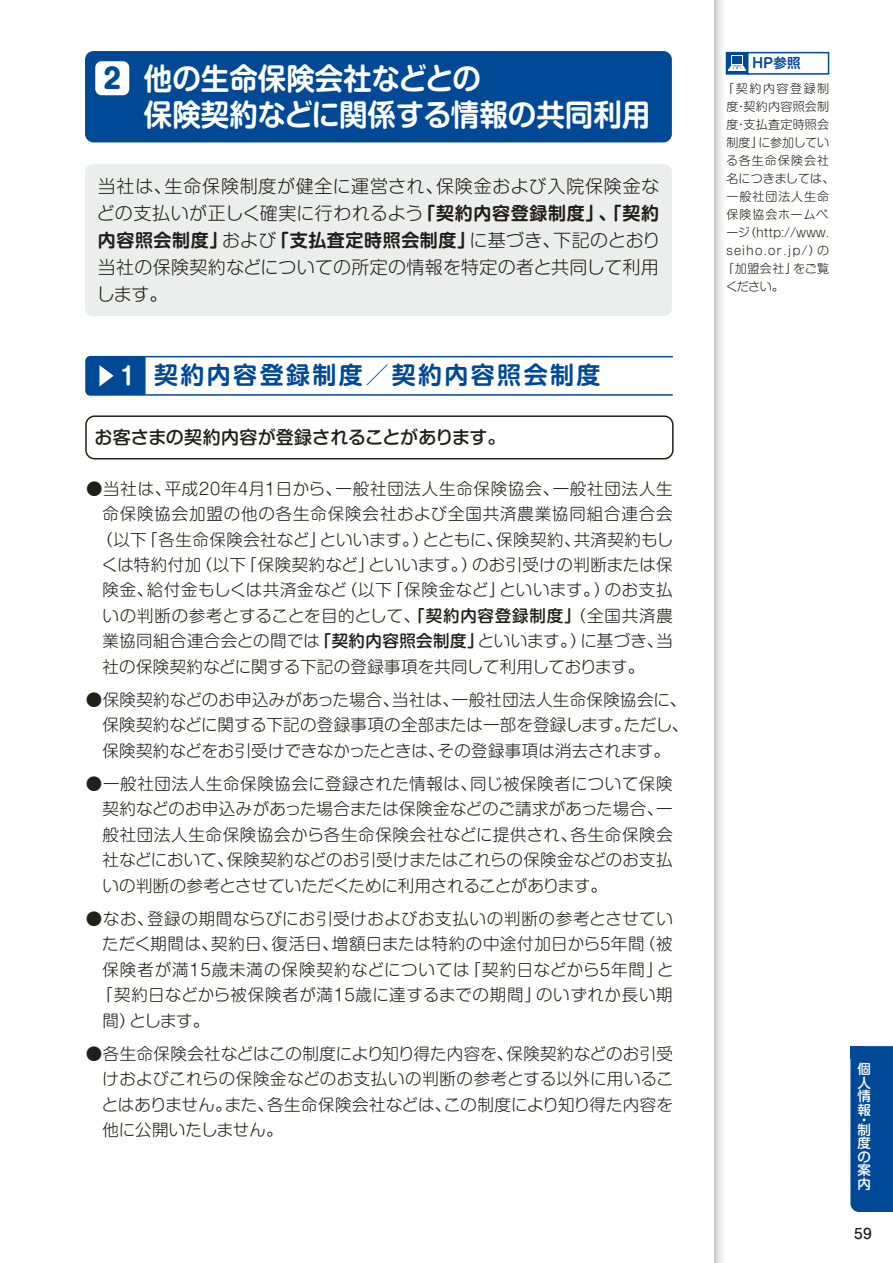
<style>
.page{position:relative;width:893px;height:1263px;background:#fff}
.page>*{position:absolute;margin:0;border:0;box-sizing:border-box;transform-origin:0 0}
.t1{font:30px/36px "Shin M Go Pro De Bold 90 pv RKSJ H";color:#fff;scale:.95 1}
.t2{font:24px "Shin M Go Pro De Bold 90 pv RKSJ H";letter-spacing:.1em;color:#004997}
.t3{font:18px/27px "Shin M Go Pro Light 90 pv RKSJ H";letter-spacing:.02em;color:#221f19}
.t4{font:18px "Shin M Go Pro De Bold 90 pv RKSJ H";letter-spacing:.035em;color:#221f19}
.t5{font:18px "Shin M Go Pro Medium 90 pv RKSJ H";letter-spacing:-.01em;color:#221f19}
.t6{font:16.5px/25.5px "Shin M Go Pro Light 90 pv RKSJ H";letter-spacing:.02em;color:#221f19;text-align:justify}
.t7{font:16.5px "Shin M Go Pro Light 90 pv RKSJ H";letter-spacing:.045em;color:#221f19}
.t8{font:16.5px "Shin M Go Pro Light 90 pv RKSJ H";letter-spacing:.04em;color:#221f19}
.t9{font:16.5px "Shin M Go Pro Light 90 pv RKSJ H";letter-spacing:.05em;color:#221f19}
.t10{font:16.5px "Shin M Go Pro Light 90 pv RKSJ H";color:#221f19}
.t11{font:13.8px "Shin M Go Pro Medium 90 pv RKSJ H";color:#221f19}
.t12{font:13.5px/13.6px "Shin M Go Pro Medium 90 pv RKSJ H";color:#fff;text-align:justify}
.t13{font:13.5px "Shin M Go Pro De Bold 90 pv RKSJ H";color:#004997}
.t14{font:12px "Shin M Go Pro Light 90 pv RKSJ H";letter-spacing:.035em;color:#221f19}
.t15{font:12px "Shin M Go Pro Light 90 pv RKSJ H";letter-spacing:-.005em;color:#221f19}
.t16{font:12px "Shin M Go Pro Light 90 pv RKSJ H";letter-spacing:.095em;color:#221f19}
.t17{font:12px "Shin M Go Pro Light 90 pv RKSJ H";letter-spacing:-.015em;color:#221f19}
.t18{font:12px "Shin M Go Pro Light 90 pv RKSJ H";letter-spacing:.01em;color:#221f19}
.t19{font:12px "Shin M Go Pro Light 90 pv RKSJ H";letter-spacing:.13em;color:#221f19}
.t20{font:12px "Shin M Go Pro Light 90 pv RKSJ H";letter-spacing:.09em;color:#221f19}
.t21{font:12px "Shin M Go Pro Light 90 pv RKSJ H";letter-spacing:.08em;color:#221f19}
.t22{font:12px "Shin M Go Pro Light 90 pv RKSJ H";letter-spacing:.06em;color:#221f19}
.s1{font-family:"Shin M Go Pro Heavy 90 pv RKSJ H";font-size:27.15px;color:#004997}
.s2{font-family:"Shin M Go Pro De Bold 90 pv RKSJ H"}
.s3{font-family:"Shin M Go Pro Light 90 pv RKSJ H"}
.s4{color:#fff}
.s5{font-family:"Shin M Go Pro Medium 90 pv RKSJ H"}
</style>
<div class="page">
<svg style="left:714px;top:0;width:13px;height:1263px"></svg>
<div style="left:85px;top:51px;width:587px;height:91px;background:#004997;border-radius:9px"></div>
<div style="left:95px;top:61px;width:34px;height:34px;background:#fff;border-radius:6px"></div>
<div style="left:85px;top:164px;width:587px;height:152px;background:#eceded;border-radius:8px"></div>
<div style="left:85px;top:415px;width:589px;height:44px;border:2px solid #221f19;border-radius:9px"></div>
<hr style="left:146px;top:356px;width:527px;height:1px;background:#004997">
<hr style="left:146px;top:394px;width:527px;height:2px;background:#004997">
<svg style="left:85px;top:355px;width:62px;height:41px;background:#1e5ea3"></svg>
<svg style="left:726px;top:53px;width:22px;height:21px"></svg>
<div style="left:726px;top:52px;width:22px;height:23px;border:2px solid #004997"></div>
<div style="left:747px;top:52px;width:82px;height:23px;border:2px solid #004997"></div>
<svg style="left:729px;top:65px;width:17px;height:6px"></svg>
<div style="left:850px;top:1046px;width:43px;height:166px;background:#004997"></div>
<div style="left:850px;top:1046px;width:13px;height:13px;background:#004997"></div>
<h1 class="t1" style="left:144px;top:65px;width:535px;text-indent:-40px"><span class="s1">2</span> 他の生命保険会社などとの<br>保険契約などに関係する情報の共同利用</h1>
<p class="t3" style="left:97px;top:175px;width:564px">当社は、生命保険制度が健全に運営され、保険金および入院保険金などの支払いが正しく確実に行われるよう<span class="s2">「契約内容登録制度」、「契約</span></p>
<p class="t4" style="left:98px;top:233px;width:564px">内容照会制度」<span class="s3">および</span>「支払査定時照会制度」<span class="s3">に基づき、下記のとおり</span></p>
<p class="t3" style="left:97px;top:256px;width:564px">当社の保険契約などについての所定の情報を特定の者と共同して利用します。</p>
<h2 class="t2" style="left:120px;top:366px;width:482px"><span class="s4">1</span> 契約内容登録制度／契約内容照会制度</h2>
<p class="t5" style="left:95px;top:430px;width:413px">お客さまの契約内容が登録されることがあります。</p>
<p class="t7" style="left:86px;top:482px;width:588px">●当社は、平成20年４月１日から、一般社団法人生命保険協会、一般社団法人生</p>
<p class="t9" style="left:103px;top:508px;width:572px">命保険協会加盟の他の各生命保険会社および全国共済農業協同組合連合会</p>
<p class="t6" style="left:96px;top:529px;width:578px">（以下「各生命保険会社など」といいます。）とともに、保険契約、共済契約もし</p>
<p class="t6" style="left:102px;top:554px;width:572px">くは特約付加（以下「保険契約など」といいます。）のお引受けの判断または保</p>
<p class="t8" style="left:103px;top:584px;width:572px">険金、給付金もしくは共済金など（以下「保険金など」といいます。）のお支払</p>
<p class="t8" style="left:103px;top:610px;width:572px">いの判断の参考とすることを目的として、<span class="s5">「契約内容登録制度」</span>（全国共済農</p>
<p class="t6" style="left:102px;top:631px;width:572px">業協同組合連合会との間では<span class="s5">「契約内容照会制度」</span>といいます。）に基づき、当</p>
<p class="t10" style="left:102px;top:660px;width:543px">社の保険契約などに関する下記の登録事項を共同して利用しております。</p>
<p class="t6" style="left:102px;top:689px;width:587px;text-align:left;text-indent:-16px">●保険契約などのお申込みがあった場合、当社は、一般社団法人生命保険協会に、保険契約などに関する下記の登録事項の全部または一部を登録します。ただし、保険契約などをお引受けできなかったときは、その登録事項は消去されます。</p>
<p class="t6" style="left:102px;top:773px;width:572px;text-indent:-16px">●一般社団法人生命保険協会に登録された情報は、同じ被保険者について保険契約などのお申込みがあった場合または保険金などのご請求があった場合、一般社団法人生命保険協会から各生命保険会社などに提供され、各生命保険会社などにおいて、保険契約などのお引受けまたはこれらの保険金などのお支払いの判断の参考とさせていただくために利用されることがあります。</p>
<p class="t7" style="left:86px;top:912px;width:588px">●なお、登録の期間ならびにお引受けおよびお支払いの判断の参考とさせてい</p>
<p class="t6" style="left:102px;top:934px;width:572px">ただく期間は、契約日、復活日、増額日または特約の中途付加日から５年間（被</p>
<p class="t9" style="left:102px;top:963px;width:573px">保険者が満１５歳未満の保険契約などについては「契約日などから５年間」と</p>
<p class="t6" style="left:97px;top:985px;width:577px">「契約日などから被保険者が満１５歳に達するまでの期間」のいずれか長い期</p>
<p class="t6" style="left:102px;top:1010px;width:108px">間）とします。</p>
<p class="t6" style="left:102px;top:1043px;width:573px;text-indent:-16px">●各生命保険会社などはこの制度により知り得た内容を、保険契約などのお引受けおよびこれらの保険金などのお支払いの判断の参考とする以外に用いることはありません。また、各生命保険会社などは、この制度により知り得た内容を他に公開いたしません。</p>
<p class="t13" style="left:752px;top:58px;width:50px">HP参照</p>
<p class="t19" style="left:722px;top:84px;width:108px">「契約内容登録制</p>
<p class="t14" style="left:726px;top:102px;width:104px">度・契約内容照会制</p>
<p class="t14" style="left:726px;top:120px;width:104px">度・支払査定時照会</p>
<p class="t17" style="left:726px;top:138px;width:104px">制度」に参加してい</p>
<p class="t20" style="left:726px;top:156px;width:105px">る各生命保険会社</p>
<p class="t18" style="left:726px;top:174px;width:110px">名につきましては、</p>
<p class="t21" style="left:726px;top:192px;width:104px">一般社団法人生命</p>
<p class="t22" style="left:726px;top:210px;width:103px">保険協会ホームペ</p>
<p class="t15" style="left:726px;top:228px;width:104px">ージ（http://www.</p>
<p class="t16" style="left:726px;top:246px;width:104px">seiho.or.jp/）の</p>
<p class="t14" style="left:722px;top:264px;width:108px">「加盟会社」をご覧</p>
<p class="t14" style="left:726px;top:282px;width:59px">ください。</p>
<p class="t12" style="left:858px;top:1064px;width:15px">個人情報</p>
<p class="t12" style="left:858px;top:1116px;width:14px;line-height:10.1px">・制</p>
<p class="t12" style="left:858px;top:1138px;width:15px">度の案内</p>
<p class="t11" style="left:854px;top:1228px;width:19px">59</p>
</div>
